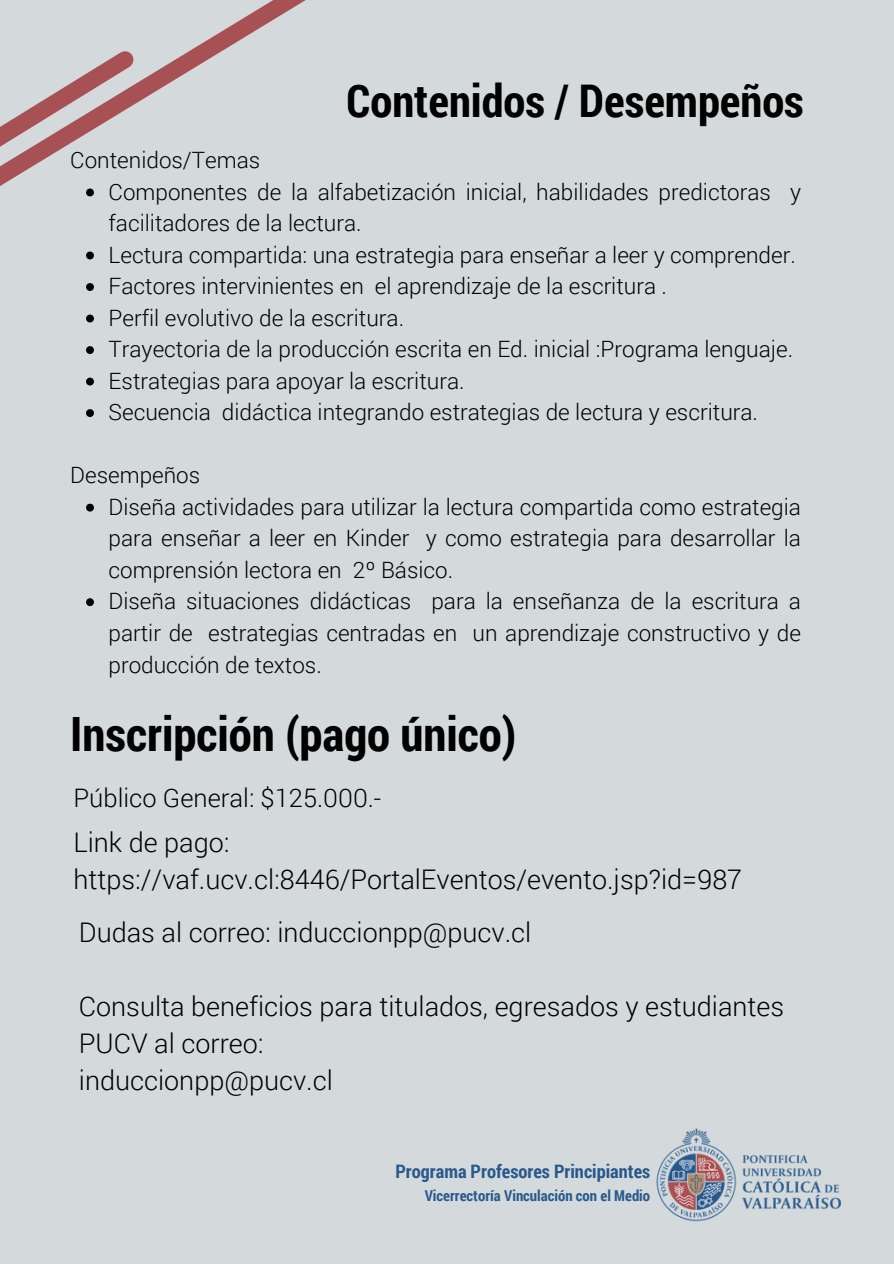
<style>
.page{position:relative;width:894px;height:1264px;background:#fff}
.page>*{position:absolute;margin:0;border:0;box-sizing:border-box;transform-origin:0 0}
.t1{font:700 47.25px "Roboto Condensed";color:#000}
.t2{font:700 45px "Roboto Condensed";color:#000}
.t3{font:300 27px/37.2px "Roboto";color:#000}
.t4{font:300 25.5px "Roboto";color:#000}
.t5{font:300 22.5px/31.5px "Roboto";color:#000;text-align:justify}
.t6{font:700 18.6px "Roboto Condensed";color:#28598d}
.t7{font:700 15px "Roboto Condensed";color:#28598d}
</style>
<div class="page">
<div style="left:0;top:0;width:893px;height:1263px;background:#d4dadc"></div>
<svg style="left:88px;top:0;width:218px;height:512px"></svg>
<svg style="left:0;top:36px;width:148px;height:444px"></svg>
<svg style="left:86px;top:188px;width:8px;height:8px"></svg>
<svg style="left:86px;top:251px;width:8px;height:8px"></svg>
<svg style="left:86px;top:283px;width:8px;height:8px"></svg>
<svg style="left:86px;top:314px;width:8px;height:8px"></svg>
<svg style="left:86px;top:346px;width:8px;height:8px"></svg>
<svg style="left:86px;top:377px;width:8px;height:8px"></svg>
<svg style="left:86px;top:409px;width:8px;height:8px"></svg>
<svg style="left:86px;top:503px;width:8px;height:8px"></svg>
<svg style="left:86px;top:598px;width:8px;height:8px"></svg>
<img style="left:656px;top:1128px;width:185px;height:94px">
<p class="t2" style="left:346px;top:70px;width:458px">Contenidos / Desempeños</p>
<p class="t5" style="left:70px;top:144px;width:191px">Contenidos/Temas</p>
<p class="t5" style="left:108px;top:175px;width:693px">Componentes de la alfabetización inicial, habilidades predictoras y facilitadores de la lectura.</p>
<p class="t5" style="left:108px;top:238px;width:688px">Lectura compartida: una estrategia para enseñar a leer y comprender.</p>
<p class="t5" style="left:108px;top:270px;width:559px">Factores intervinientes en el aprendizaje de la escritura .</p>
<p class="t5" style="left:108px;top:301px;width:297px">Perfil evolutivo de la escritura.</p>
<p class="t5" style="left:108px;top:333px;width:686px">Trayectoria de la producción escrita en Ed. inicial :Programa lenguaje.</p>
<p class="t5" style="left:108px;top:364px;width:357px">Estrategias para apoyar la escritura.</p>
<h3 class="t5" style="left:108px;top:396px;width:650px">Secuencia didáctica integrando estrategias de lectura y escritura.</h3>
<p class="t5" style="left:70px;top:459px;width:131px">Desempeños</p>
<p class="t5" style="left:108px;top:490px;width:693px">Diseña actividades para utilizar la lectura compartida como estrategia para enseñar a leer en Kinder y como estrategia para desarrollar la comprensión lectora en 2º Básico.</p>
<h1 class="t5" style="left:108px;top:585px;width:693px">Diseña situaciones didácticas para la enseñanza de la escritura a partir de estrategias centradas en un aprendizaje constructivo y de producción de textos.</h1>
<p class="t1" style="left:70px;top:701px;width:447px">Inscripción (pago único)</p>
<h1 class="t4" style="left:73px;top:779px;width:309px">Público General: $125.000.-</h1>
<h3 class="t3" style="left:73px;top:822px;width:670px">Link de pago: https://vaf.ucv.cl:8446/PortalEventos/evento.jsp?id=987</h3>
<h2 class="t3" style="left:79px;top:912px;width:453px">Dudas al correo: induccionpp@pucv.cl</h2>
<h2 class="t3" style="left:79px;top:986px;width:706px">Consulta beneficios para titulados, egresados y estudiantes<br>PUCV al correo:<br>induccionpp@pucv.cl</h2>
<h2 class="t6" style="left:395px;top:1158px;width:256px">Programa Profesores Principiantes</h2>
<h2 class="t7" style="left:424px;top:1184px;width:227px">Vicerrectoría Vinculación con el Medio</h2>
</div>
